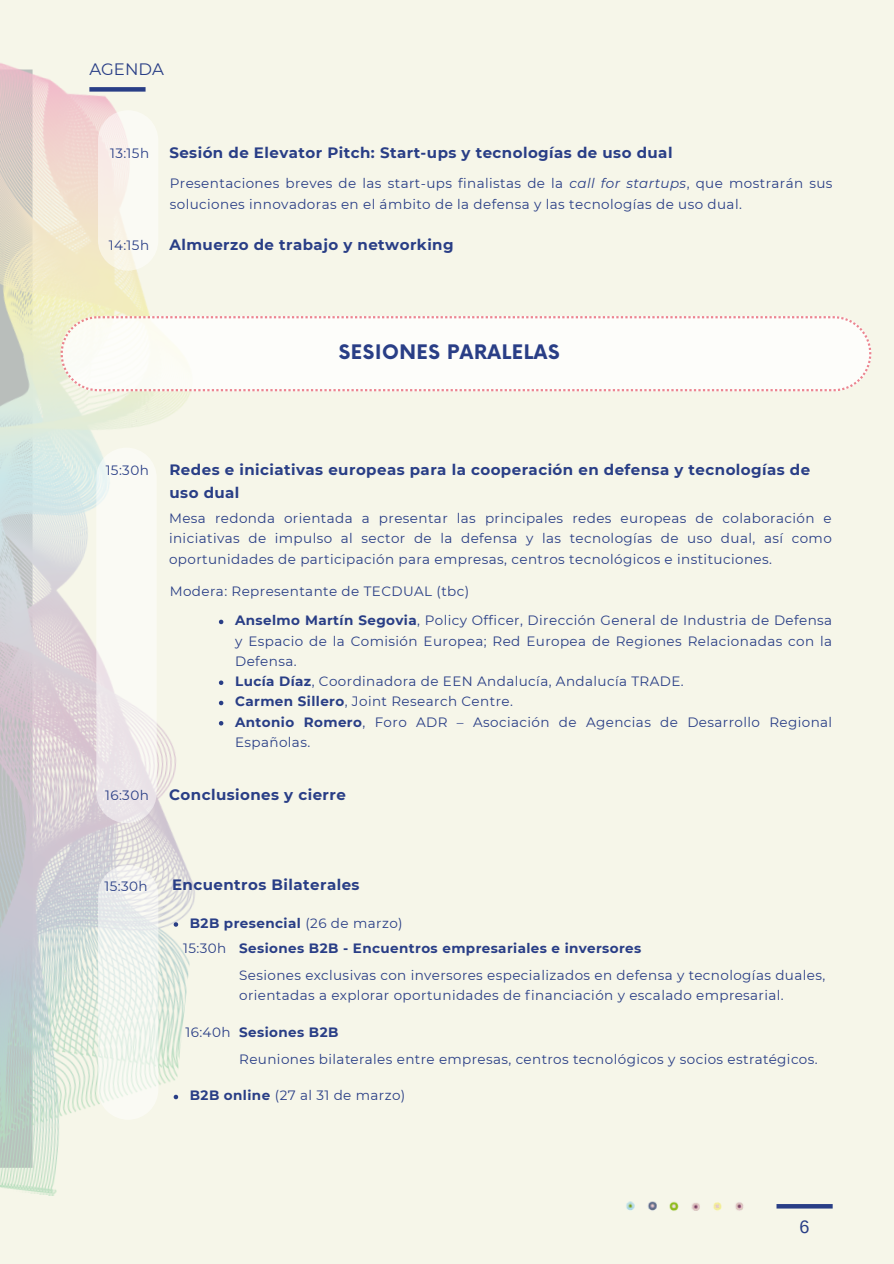
<style>
.page{position:relative;width:894px;height:1264px;background:#fff}
.page>*{position:absolute;margin:0;border:0;box-sizing:border-box;transform-origin:0 0}
.t1{font:700 19.5px "Now";letter-spacing:.03em;color:#293e86}
.t2{font:18px "Arimo";color:#293e86}
.t3{font:16.5px "Montserrat";color:#293e86}
.t4{font:700 15px/22.5px "Montserrat";letter-spacing:.03em;color:#293e86}
.t5{font:13.5px/20.2px "Montserrat";letter-spacing:.03em;color:#293e86}
.t6{font:700 13.5px "Montserrat";letter-spacing:.03em;color:#293e86}
.s1{font-style:italic}
.s2{font-weight:700}
.s3{font-weight:400}
</style>
<div class="page">
<div style="left:0;top:0;width:893px;height:1263px;background:#f6f6e9"></div>
<img style="left:0;top:63px;width:282px;height:1133px">
<svg style="left:98px;top:865px;width:60px;height:254px"></svg>
<div style="left:98px;top:110px;width:60px;height:160px;background:#f9f6ed"></div>
<div style="left:89px;top:87px;width:56px;height:5px;background:#293e86"></div>
<div style="left:776px;top:1203px;width:56px;height:5px;background:#293e86"></div>
<img style="left:626px;top:1201px;width:118px;height:10px">
<svg style="left:61px;top:316px;width:810px;height:75px;background:#fbf8f5"></svg>
<svg style="left:96px;top:447px;width:61px;height:376px;fill:#fafaf4"></svg>
<svg style="left:219px;top:619px;width:4px;height:5px"></svg>
<svg style="left:219px;top:680px;width:4px;height:5px"></svg>
<svg style="left:219px;top:700px;width:4px;height:5px"></svg>
<svg style="left:219px;top:721px;width:4px;height:4px"></svg>
<svg style="left:174px;top:922px;width:4px;height:4px"></svg>
<svg style="left:174px;top:1094px;width:4px;height:5px"></svg>
<p class="t3" style="left:89px;top:59px;width:76px">AGENDA</p>
<p class="t5" style="left:110px;top:143px;width:41px">13:15h</p>
<p class="t4" style="left:169px;top:142px;width:504px">Sesión de Elevator Pitch: Start-ups y tecnologías de uso dual</p>
<p class="t5" style="left:170px;top:173px;width:664px">Presentaciones breves de las start-ups finalistas de la <span class="s1">call for startups</span>, que mostrarán sus soluciones innovadoras en el ámbito de la defensa y las tecnologías de uso dual.</p>
<p class="t5" style="left:109px;top:235px;width:42px">14:15h</p>
<p class="t4" style="left:169px;top:233px;width:285px">Almuerzo de trabajo y networking</p>
<h1 class="t1" style="left:339px;top:341px;width:222px">SESIONES PARALELAS</h1>
<p class="t5" style="left:106px;top:460px;width:45px">15:30h</p>
<p class="t4" style="left:169px;top:458px;width:642px">Redes e iniciativas europeas para la cooperación en defensa y tecnologías de uso dual</p>
<p class="t5" style="left:169px;top:508px;width:664px;text-align:justify">Mesa redonda orientada a presentar las principales redes europeas de colaboración e iniciativas de impulso al sector de la defensa y las tecnologías de uso dual, así como oportunidades de participación para empresas, centros tecnológicos e instituciones.</p>
<p class="t5" style="left:235px;top:577px;width:598px;line-height:29px;text-indent:-65px">Modera: Representante de TECDUAL (tbc)<br><span class="s2">Anselmo Martín Segovia</span>, Policy Officer, Dirección General de Industria de Defensa</p>
<p class="t5" style="left:235px;top:630px;width:598px">y Espacio de la Comisión Europea; Red Europea de Regiones Relacionadas con la Defensa.<br><span class="s2">Lucía Díaz</span>, Coordinadora de EEN Andalucía, Andalucía TRADE.<br><span class="s2">Carmen Sillero</span>, Joint Research Centre.<br><span class="s2">Antonio Romero</span>, Foro ADR – Asociación de Agencias de Desarrollo Regional Españolas.</p>
<p class="t5" style="left:105px;top:784px;width:45px">16:30h</p>
<p class="t4" style="left:169px;top:783px;width:178px">Conclusiones y cierre</p>
<p class="t5" style="left:104px;top:875px;width:45px">15:30h</p>
<p class="t4" style="left:172px;top:873px;width:189px">Encuentros Bilaterales</p>
<p class="t6" style="left:190px;top:914px;width:214px">B2B presencial <span class="s3">(26 de marzo)</span></p>
<p class="t5" style="left:183px;top:937px;width:45px">15:30h</p>
<p class="t5" style="left:185px;top:1021px;width:46px">16:40h</p>
<p class="t6" style="left:239px;top:940px;width:403px">Sesiones B2B - Encuentros empresariales e inversores</p>
<p class="t5" style="left:239px;top:965px;width:587px">Sesiones exclusivas con inversores especializados en defensa y tecnologías duales, orientadas a explorar oportunidades de financiación y escalado empresarial.</p>
<p class="t6" style="left:239px;top:1024px;width:101px">Sesiones B2B</p>
<p class="t5" style="left:239px;top:1048px;width:580px">Reuniones bilaterales entre empresas, centros tecnológicos y socios estratégicos.</p>
<p class="t5" style="left:190px;top:1085px;width:217px"><span class="s2">B2B online</span> (27 al 31 de marzo)</p>
<h2 class="t2" style="left:799px;top:1216px;width:12px">6</h2>
</div>
